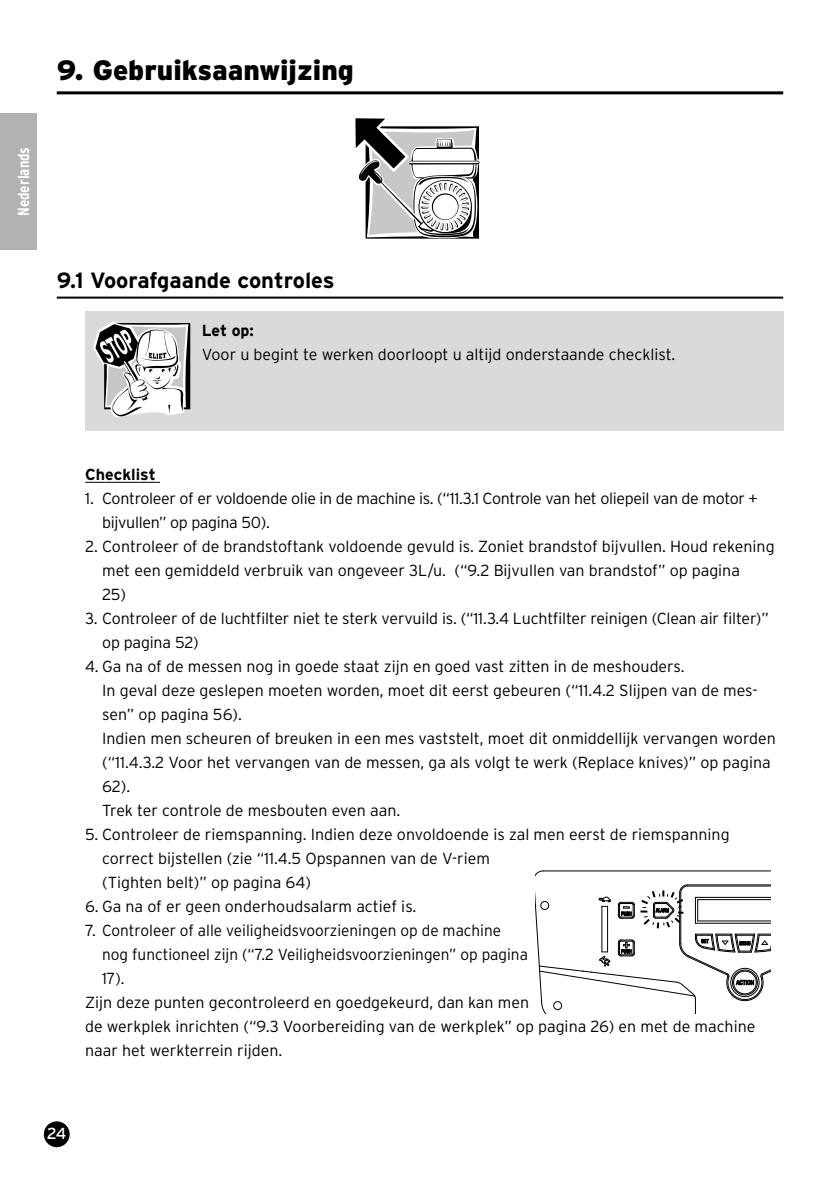
<style>
.page{position:relative;width:840px;height:1191px;background:#fff}
.page>*{position:absolute;margin:0;border:0;box-sizing:border-box;transform-origin:0 0}
.t1{font:900 28px "Interstate";color:#000}
.t2{font:700 22px "Interstate";color:#000}
.t3{font:300 16px/24px "Interstate";color:#000}
.t4{font:300 16px/24px "Interstate";letter-spacing:-.02em;color:#000}
.t5{font:300 16px "Interstate";color:#000;scale:.96 1}
.t6{font:700 16px "Interstate";color:#000}
.t7{font:700 condensed 16px "Interstate";color:#fff}
.t8{font:16px "Interstate";color:#fff}
</style>
<div class="page">
<div style="left:85px;top:312px;width:697px;height:119px;background:#dadada"></div>
<svg style="left:93px;top:322px;width:97px;height:95px"></svg>
<svg style="left:355px;top:118px;width:125px;height:121px"></svg>
<svg style="left:535px;top:870px;width:235px;height:143px"></svg>
<div style="left:45px;top:1122px;width:24px;height:24px;background:#000;border-radius:50%"></div>
<div style="left:44px;top:1121px;width:26px;height:26px;border:2px solid #000;border-radius:50%"></div>
<div style="left:0;top:113px;width:37px;height:136px;background:#b3b2b2"></div>
<hr style="left:57px;top:91px;width:725px;height:3px;background:#000">
<hr style="left:57px;top:297px;width:725px;height:2px;background:#000">
<hr style="left:85px;top:482px;width:75px;height:1px;background:#000">
<p class="t7" style="left:14px;top:216px;width:70px;rotate:-90deg">Nederlands</p>
<h1 class="t1" style="left:57px;top:53px;width:298px">9. Gebruiksaanwijzing</h1>
<h2 class="t2" style="left:57px;top:267px;width:279px">9.1 Voorafgaande controles</h2>
<p class="t6" style="left:202px;top:321px;width:54px">Let op:</p>
<p class="t3" style="left:202px;top:342px;width:475px">Voor u begint te werken doorloopt u altijd onderstaande checklist.</p>
<p class="t6" style="left:85px;top:465px;width:72px">Checklist</p>
<p class="t4" style="left:102px;top:486px;width:656px;text-indent:-17px">1. Controleer of er voldoende olie in de machine is. (“11.3.1 Controle van het oliepeil van de motor + bijvullen” op pagina 50).</p>
<p class="t3" style="left:102px;top:534px;width:673px;text-indent:-17px">2. Controleer of de brandstoftank voldoende gevuld is. Zoniet brandstof bijvullen. Houd rekening met een gemiddeld verbruik van ongeveer 3L/u. (“9.2 Bijvullen van brandstof” op pagina<br>25)</p>
<p class="t3" style="left:102px;top:606px;width:667px;text-indent:-17px">3. Controleer of de luchtfilter niet te sterk vervuild is. (“11.3.4 Luchtfilter reinigen (Clean air filter)” op pagina 52)</p>
<p class="t3" style="left:102px;top:654px;width:674px;text-indent:-17px">4. Ga na of de messen nog in goede staat zijn en goed vast zitten in de meshouders.<br>In geval deze geslepen moeten worden, moet dit eerst gebeuren (“11.4.2 Slijpen van de mes&shy;sen” op pagina 56).<br>Indien men scheuren of breuken in een mes vaststelt, moet dit onmiddellijk vervangen worden (“11.4.3.2 Voor het vervangen van de messen, ga als volgt te werk (Replace knives)” op pagina 62).<br>Trek ter controle de mesbouten even aan.</p>
<p class="t3" style="left:102px;top:822px;width:628px;text-indent:-17px">5. Controleer de riemspanning. Indien deze onvoldoende is zal men eerst de riemspanning correct bijstellen (zie “11.4.5 Opspannen van de V-riem<br>(Tighten belt)” op pagina 64)</p>
<p class="t3" style="left:85px;top:894px;width:332px">6. Ga na of er geen onderhoudsalarm actief is.</p>
<p class="t3" style="left:85px;top:918px;width:417px">7. Controleer of alle veiligheidsvoorzieningen op de machine</p>
<p class="t5" style="left:102px;top:945px;width:445px">nog functioneel zijn (“7.2 Veiligheidsvoorzieningen” op pagina</p>
<p class="t5" style="left:102px;top:969px;width:25px">17).</p>
<p class="t3" style="left:85px;top:990px;width:445px">Zijn deze punten gecontroleerd en goedgekeurd, dan kan men</p>
<p class="t3" style="left:85px;top:1014px;width:671px">de werkplek inrichten (“9.3 Voorbereiding van de werkplek” op pagina 26) en met de machine</p>
<p class="t3" style="left:85px;top:1038px;width:198px">naar het werkterrein rijden.</p>
<p class="t8" style="left:47px;top:1124px;width:21px">24</p>
</div>
